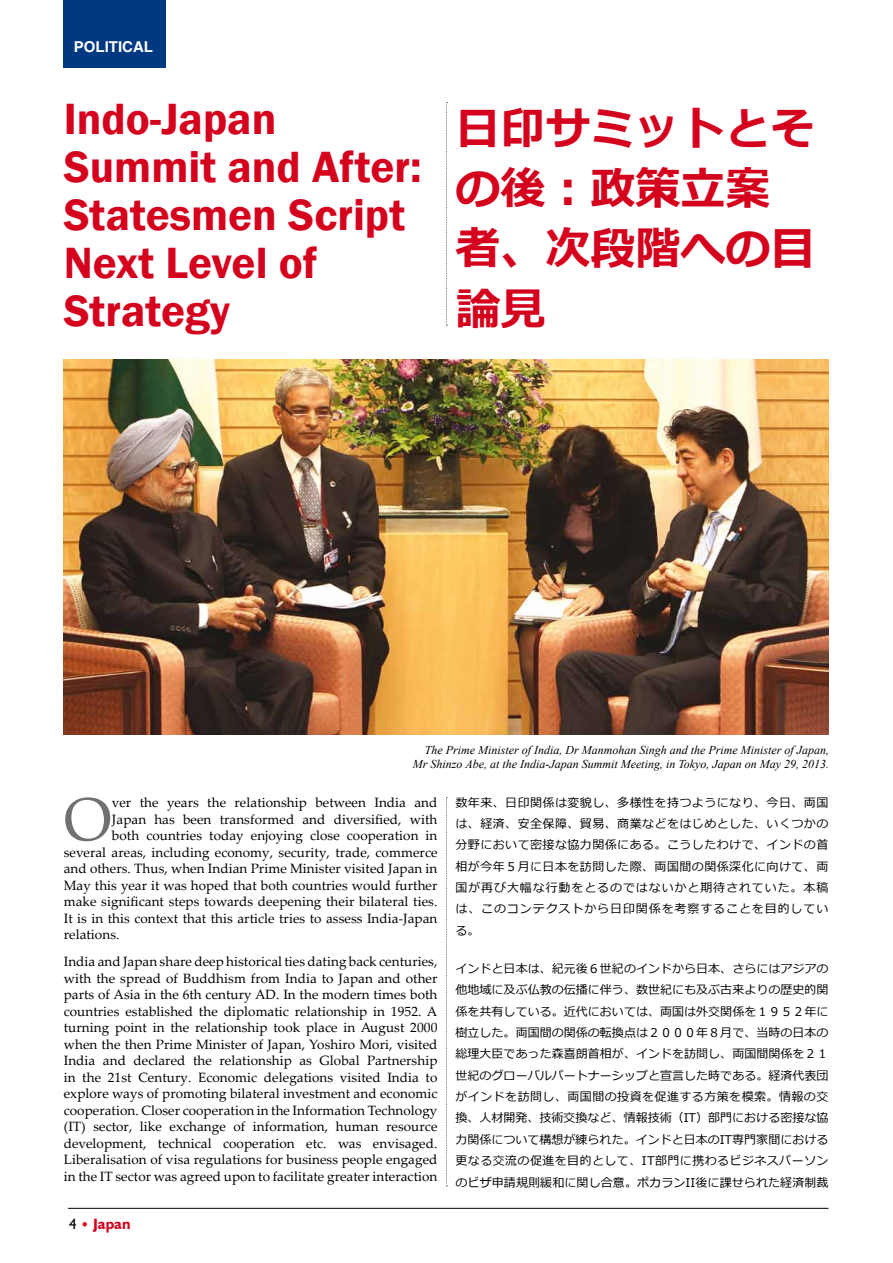
<style>
.page{position:relative;width:893px;height:1263px;background:#fff}
.page>*{position:absolute;margin:0;border:0;box-sizing:border-box;transform-origin:0 0}
.t1{font:60.9px "Palatino Linotype";color:#707172}
.t2{font:600 45px/48px "Franklin Gothic";color:#d4021d}
.t3{font:700 45px/60.2px "Meiryo";color:#d4021d}
.t4{font:700 15px "Helvetica";color:#fff}
.t5{font:700 15px "Humanist 521 BT";color:#d4021d}
.t6{font:13.5px/16.5px "Palatino Linotype";letter-spacing:.005em;color:#000;text-align:justify}
.t7{font:12px/21.3px "Meiryo";letter-spacing:.055em;color:#000;text-align:justify}
.t8{font:italic 12px/14.4px "Times New Roman";color:#000;text-align:right}
.s1{font-weight:400;color:#000}
.s2{font-weight:400}
</style>
<div class="page">
<hr style="left:68px;top:1208px;width:760px;height:1px;background:#000">
<svg style="left:446px;top:797px;width:1px;height:390px"></svg>
<svg style="left:446px;top:102px;width:1px;height:224px"></svg>
<img style="left:63px;top:359px;width:765px;height:376px">
<div style="left:64px;top:0;width:102px;height:67px;background:#003882"></div>
<p class="t4" style="left:74px;top:38px;width:29px">POLITI</p>
<p class="t4" style="left:122px;top:38px;width:22px">CAL</p>
<h2 class="t2" style="left:64px;top:95px;width:359px">Indo-Japan<br>Summit and After:<br>Statesmen Script<br>Next Level of<br>Strategy</h2>
<h2 class="t3" style="left:455px;top:101px;width:362px">日印サミットとその後：政策立案者、次段階への目論見</h2>
<p class="t8" style="left:413px;top:742px;width:418px">The Prime Minister of India, Dr Manmohan Singh and the Prime Minister of Japan,<br>Mr Shinzo Abe, at the India-Japan Summit Meeting, in Tokyo, Japan on May 29, 2013.</p>
<h1 class="t1" style="left:64px;top:776px;width:49px">O</h1>
<p class="t6" style="left:112px;top:794px;width:327px">ver the years the relationship between India and</p>
<p class="t6" style="left:112px;top:810px;width:327px">Japan has been transformed and diversified, with</p>
<p class="t6" style="left:112px;top:827px;width:327px">both countries today enjoying close cooperation in</p>
<p class="t6" style="left:64px;top:843px;width:375px">several areas, including economy, security, trade, commerce</p>
<p class="t6" style="left:64px;top:860px;width:375px">and others. Thus, when Indian Prime Minister visited Japan in</p>
<p class="t6" style="left:64px;top:876px;width:375px">May this year it was hoped that both countries would further</p>
<p class="t6" style="left:64px;top:893px;width:375px">make significant steps towards deepening their bilateral ties.</p>
<p class="t6" style="left:64px;top:909px;width:375px">It is in this context that this article tries to assess India-Japan</p>
<p class="t6" style="left:64px;top:926px;width:57px">relations.</p>
<p class="t6" style="left:64px;top:953px;width:375px">India and Japan share deep historical ties dating back centuries, with the spread of Buddhism from India to Japan and other parts of Asia in the 6th century AD. In the modern times both countries established the diplomatic relationship in 1952. A turning point in the relationship took place in August 2000 when the then Prime Minister of Japan, Yoshiro Mori, visited India and declared the relationship as Global Partnership in the 21st Century. Economic delegations visited India to explore ways of promoting bilateral investment and economic cooperation. Closer cooperation in the Information Technology (IT) sector, like exchange of information, human resource development, technical cooperation etc. was envisaged.<br>Liberalisation of visa regulations for business people engaged in the IT sector was agreed upon to facilitate greater interaction</p>
<p class="t5" style="left:69px;top:1214px;width:63px"><span class="s1">4</span> <span class="s2">•</span> Japan</p>
<p class="t7" style="left:455px;top:792px;width:374px">数年来、日印関係は変貌し、多様性を持つようになり、今日、両国は、経済、安全保障、貿易、商業などをはじめとした、いくつかの分野において密接な協力関係にある。こうしたわけで、インドの首相が今年５月に日本を訪問した際、両国間の関係深化に向けて、両国が再び大幅な行動をとるのではないかと期待されていた。本稿は、このコンテクストから日印関係を考察することを目的している。</p>
<p class="t7" style="left:455px;top:959px;width:375px">インドと日本は、紀元後６世紀のインドから日本、さらにはアジアの他地域に及ぶ仏教の伝播に伴う、数世紀にも及ぶ古来よりの歴史的関係を共有している。近代においては、両国は外交関係を１９５２年に樹立した。両国間の関係の転換点は２０００年８月で、当時の日本の総理大臣であった森喜朗首相が、インドを訪問し、両国間関係を２１世紀のグローバルパートナーシップと宣言した時である。経済代表団がインドを訪問し、両国間の投資を促進する方策を模索。情報の交換、人材開発、技術交換など、情報技術（IT）部門における密接な協力関係について構想が練られた。インドと日本のIT専門家間における更なる交流の促進を目的として、IT部門に携わるビジネスパーソンのビザ申請規則緩和に関し合意。ポカランII後に課せられた経済制裁</p>
</div>
